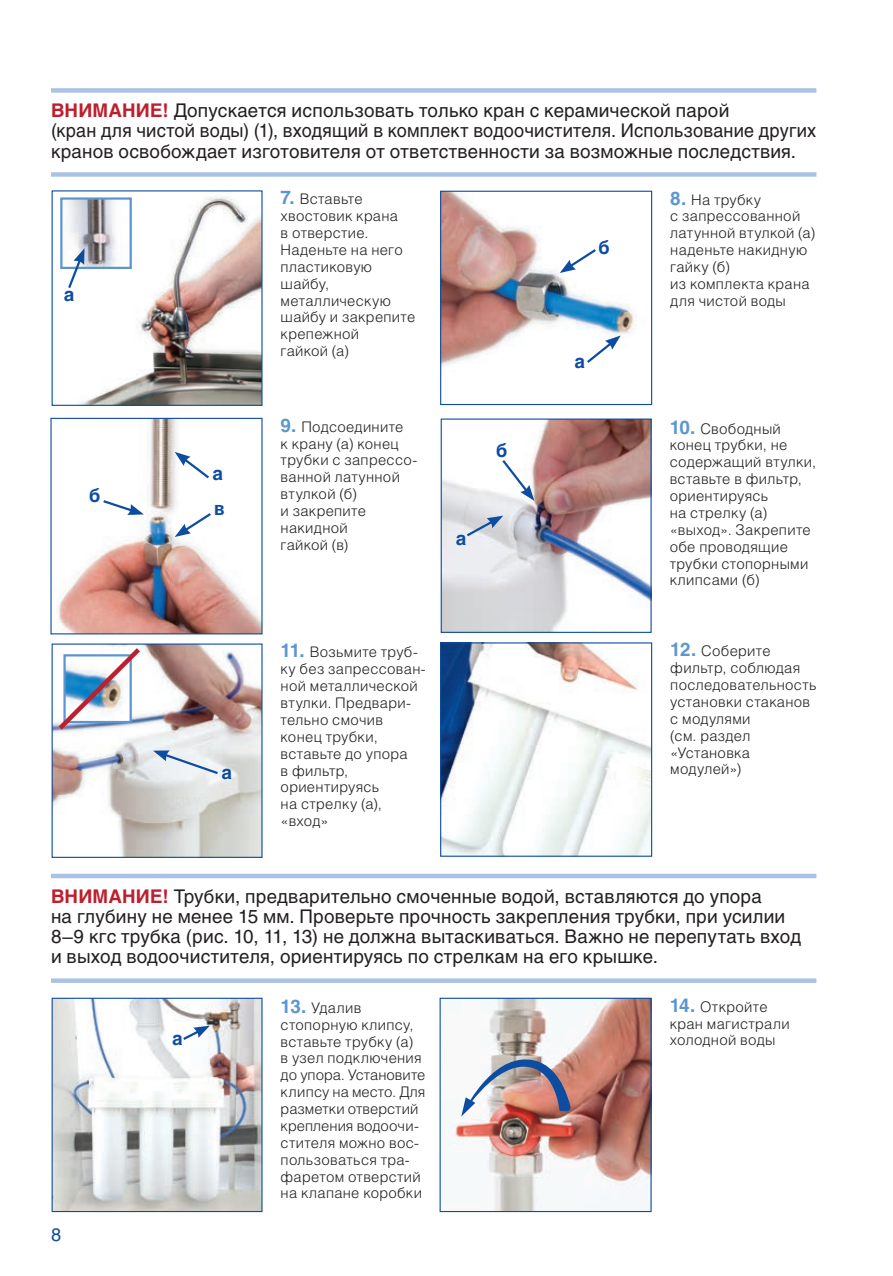
<style>
.page{position:relative;width:893px;height:1276px;background:#fff}
.page>*{position:absolute;margin:0;border:0;box-sizing:border-box;transform-origin:0 0}
.Podzagolovok{font:18.68px/20.2px "Helios C";letter-spacing:.01em;color:#231f20}
.Podzagolovok-2{font:700 18.68px "Helios C";color:#0d4da1}
.t1{font:18px "Helios C";color:#0d4da1}
.Podzagolovok-3{font:300 14.62px/16.9px "Helios";letter-spacing:.02em;color:#231f20}
.s1{font-weight:700;color:#be1f2e}
.s2{font-family:"Helios C";font-weight:700;font-size:18.68px;color:#5c96d0}
</style>
<div class="page">
<img style="left:79px;top:197px;width:182px;height:207px">
<div style="left:52px;top:190px;width:211px;height:216px;border:1px solid #0d4da1"></div>
<img style="left:442px;top:644px;width:208px;height:211px">
<div style="left:440px;top:642px;width:212px;height:215px;border:1px solid #0d4da1"></div>
<img style="left:54px;top:645px;width:207px;height:211px">
<div style="left:52px;top:643px;width:211px;height:215px;border:1px solid #0d4da1"></div>
<img style="left:443px;top:420px;width:207px;height:211px">
<div style="left:441px;top:418px;width:211px;height:215px;border:1px solid #0d4da1"></div>
<img style="left:442px;top:193px;width:195px;height:174px">
<div style="left:440px;top:191px;width:212px;height:214px;border:1px solid #0d4da1"></div>
<img style="left:445px;top:999px;width:205px;height:211px">
<div style="left:440px;top:997px;width:212px;height:215px;border:1px solid #0d4da1"></div>
<div style="left:51px;top:88px;width:765px;height:5px;background:#aac3e4"></div>
<div style="left:51px;top:172px;width:765px;height:5px;background:#aac3e4"></div>
<img style="left:68px;top:200px;width:61px;height:66px">
<div style="left:60px;top:197px;width:72px;height:72px;border:2px solid #5c96d0"></div>
<svg style="left:66px;top:248px;width:19px;height:42px"></svg>
<svg style="left:54px;top:643px;width:91px;height:91px"></svg>
<svg style="left:153px;top:750px;width:67px;height:26px"></svg>
<svg style="left:585px;top:335px;width:36px;height:30px"></svg>
<svg style="left:560px;top:247px;width:38px;height:26px"></svg>
<svg style="left:464px;top:516px;width:39px;height:22px"></svg>
<svg style="left:500px;top:457px;width:34px;height:44px"></svg>
<img style="left:57px;top:420px;width:204px;height:212px">
<div style="left:50px;top:418px;width:213px;height:216px;border:1px solid #0d4da1"></div>
<svg style="left:175px;top:452px;width:37px;height:28px"></svg>
<svg style="left:101px;top:498px;width:43px;height:17px"></svg>
<svg style="left:175px;top:511px;width:38px;height:26px"></svg>
<div style="left:51px;top:873px;width:765px;height:5px;background:#aac3e4"></div>
<div style="left:51px;top:978px;width:765px;height:5px;background:#aac3e4"></div>
<img style="left:54px;top:999px;width:207px;height:211px">
<div style="left:52px;top:997px;width:211px;height:215px;border:1px solid #0d4da1"></div>
<svg style="left:181px;top:1025px;width:29px;height:17px"></svg>
<img style="left:461px;top:1056px;width:111px;height:60px">
<p class="Podzagolovok" style="left:51px;top:100px;width:767px"><span class="s1">ВНИМАНИЕ!</span> Допускается использовать только кран с керамической парой<br>(кран для чистой воды) (1), входящий в комплект водоочистителя. Использование других кранов освобождает изготовителя от ответственности за возможные последствия.</p>
<p class="Podzagolovok-2" style="left:64px;top:283px;width:12px">а</p>
<p class="Podzagolovok-2" style="left:89px;top:485px;width:13px">б</p>
<p class="Podzagolovok-2" style="left:213px;top:462px;width:12px">а</p>
<p class="Podzagolovok-2" style="left:214px;top:497px;width:12px">в</p>
<p class="Podzagolovok-2" style="left:221px;top:761px;width:12px">а</p>
<p class="Podzagolovok-3" style="left:281px;top:190px;width:136px"><span class="s2">7.</span> Вставьте хвостовик крана<br>в отверстие.<br>Наденьте на него пластиковую шайбу, металлическую шайбу и закрепите крепежной<br>гайкой (а)</p>
<p class="Podzagolovok-3" style="left:281px;top:418px;width:138px"><span class="s2">9.</span> Подсоедините<br>к крану (а) конец трубки с запрессо&shy;ванной латунной втулкой (б)<br>и закрепите накидной<br>гайкой (в)</p>
<p class="Podzagolovok-2" style="left:456px;top:527px;width:12px">а</p>
<p class="Podzagolovok-2" style="left:496px;top:439px;width:13px">б</p>
<p class="Podzagolovok-3" style="left:281px;top:643px;width:147px"><span class="s2">11.</span> Возьмите труб&shy;ку без запрессован&shy;ной металлической втулки. Предвари&shy;тельно смочив конец трубки, вставьте до упора<br>в фильтр, ориентируясь<br>на стрелку (а), «вход»</p>
<p class="Podzagolovok-2" style="left:598px;top:236px;width:13px">б</p>
<p class="Podzagolovok-2" style="left:575px;top:350px;width:12px">а</p>
<p class="Podzagolovok-3" style="left:670px;top:191px;width:146px"><span class="s2">8.</span> На трубку<br>с запрессованной латунной втулкой (а) наденьте накидную гайку (б)<br>из комплекта крана для чистой воды</p>
<p class="Podzagolovok-3" style="left:670px;top:420px;width:148px"><span class="s2">10.</span> Свободный конец трубки, не содержащий втулки, вставьте в фильтр, ориентируясь<br>на стрелку (а) «выход». Закрепите обе проводящие трубки стопорными клипсами (б)</p>
<p class="Podzagolovok-3" style="left:670px;top:642px;width:148px"><span class="s2">12.</span> Соберите фильтр, соблюдая последовательность установки стаканов с модулями<br>(см. раздел «Установка модулей»)</p>
<p class="Podzagolovok" style="left:51px;top:885px;width:751px"><span class="s1">ВНИМАНИЕ!</span> Трубки, предварительно смоченные водой, вставляются до упора<br>на глубину не менее 15 мм. Проверьте прочность закрепления трубки, при усилии 8–9 кгс трубка (рис. 10, 11, 13) не должна вытаскиваться. Важно не перепутать вход и выход водоочистителя, ориентируясь по стрелкам на его крышке.</p>
<p class="t1" style="left:51px;top:1224px;width:12px">8</p>
<p class="Podzagolovok-2" style="left:172px;top:1027px;width:12px">а</p>
<p class="Podzagolovok-3" style="left:281px;top:999px;width:146px"><span class="s2">13.</span> Удалив стопорную клипсу, вставьте трубку (а)<br>в узел подключения до упора. Установите клипсу на место. Для разметки отверстий крепления водоочи&shy;стителя можно вос&shy;пользоваться тра&shy;фаретом отверстий на клапане коробки</p>
<p class="Podzagolovok-3" style="left:670px;top:997px;width:121px"><span class="s2">14.</span> Откройте кран магистрали холодной воды</p>
</div>
